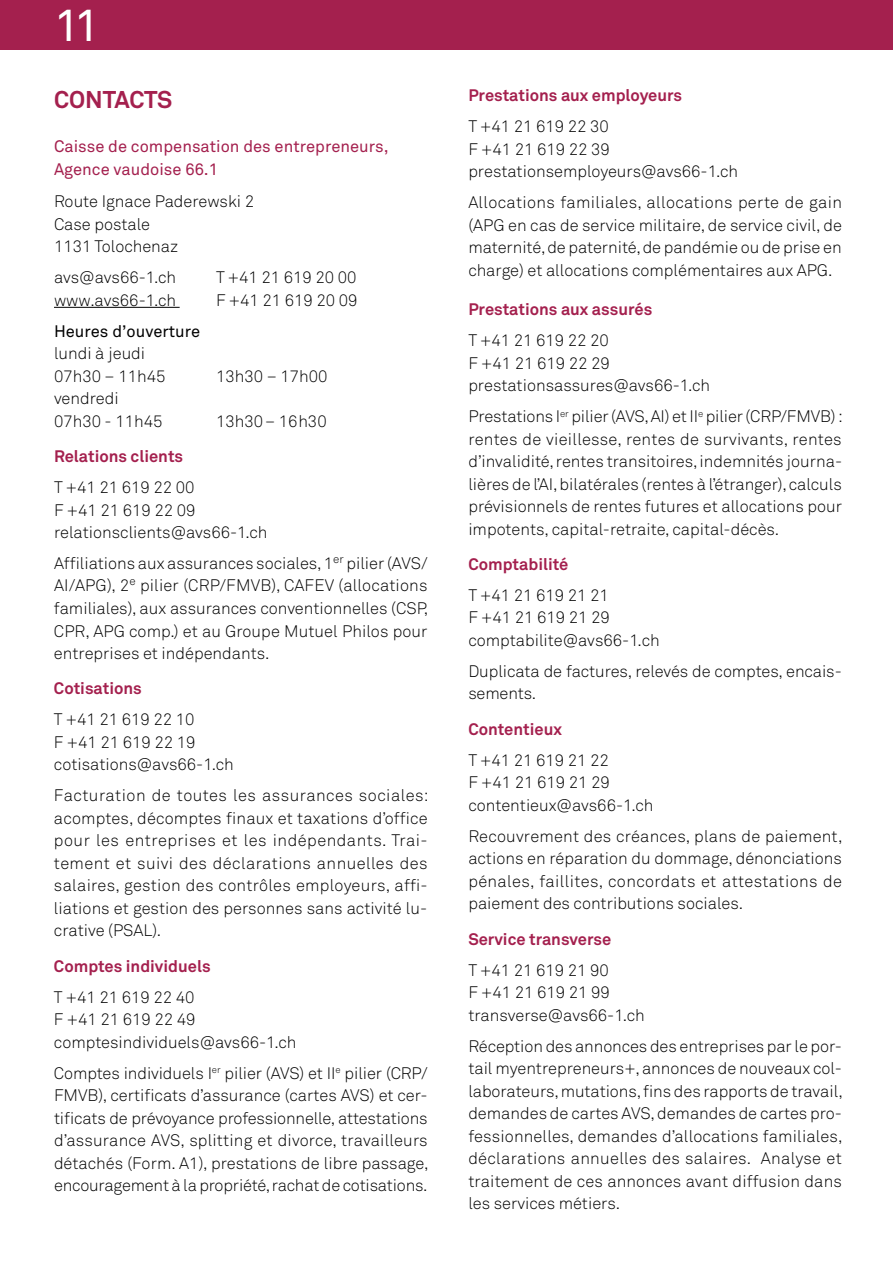
<style>
.page{position:relative;width:893px;height:1263px;background:#fff}
.page>*{position:absolute;margin:0;border:0;box-sizing:border-box;transform-origin:0 0}
.t1{font:45px "Akkurat";color:#fff}
.t2{font:700 24px "Akkurat";letter-spacing:-.015em;color:#a4204e}
.t3{font:300 16.5px/22.5px "Akkurat";color:#000}
.t4{font:700 16.5px "Akkurat";color:#a4204e}
.t5{font:16.5px/22.5px "Akkurat";color:#a4204e}
.t6{font:16.5px "Akkurat";color:#000}
</style>
<div class="page">
<div style="left:0;top:0;width:893px;height:50px;background:#a4204e"></div>
<hr style="left:54px;top:307px;width:126px;height:1px;background:#000">
<h1 class="t1" style="left:54px;top:-1px;width:46px">11</h1>
<h2 class="t2" style="left:54px;top:85px;width:120px">CONTACTS</h2>
<p class="t5" style="left:54px;top:136px;width:336px">Caisse de compensation des entrepreneurs,<br>Agence vaudoise 66.1</p>
<p class="t3" style="left:54px;top:190px;width:202px">Route Ignace Paderewski 2<br>Case postale<br>1131 Tolochenaz</p>
<p class="t3" style="left:54px;top:266px;width:124px">avs@avs66-1.ch</p>
<p class="t3" style="left:216px;top:266px;width:142px">T +41 21 619 20 00</p>
<p class="t3" style="left:54px;top:289px;width:124px">www.avs66-1.ch</p>
<p class="t3" style="left:216px;top:289px;width:143px">F +41 21 619 20 09</p>
<p class="t6" style="left:54px;top:321px;width:148px">Heures d’ouverture</p>
<p class="t3" style="left:54px;top:342px;width:113px">lundi à jeudi<br>07h30 – 11h45</p>
<p class="t3" style="left:216px;top:365px;width:113px">13h30 – 17h00</p>
<p class="t3" style="left:54px;top:387px;width:110px">vendredi<br>07h30 - 11h45</p>
<p class="t3" style="left:216px;top:410px;width:112px">13h30– 16h30</p>
<p class="t4" style="left:54px;top:446px;width:131px">Relations clients</p>
<p class="t3" style="left:54px;top:476px;width:215px">T +41 21 619 22 00<br>F +41 21 619 22 09 relationsclients@avs66-1.ch</p>
<p class="t3" style="left:54px;top:552px;width:376px;text-align:justify">Affiliations aux assurances sociales, 1<sup>er</sup> pilier (AVS/ AI/APG), 2<sup>e</sup> pilier (CRP/FMVB), CAFEV (allocations familiales), aux assurances conventionnelles (CSP, CPR, APG comp.) et au Groupe Mutuel Philos pour entreprises et indépendants.</p>
<p class="t4" style="left:54px;top:678px;width:89px">Cotisations</p>
<p class="t3" style="left:54px;top:709px;width:181px">T +41 21 619 22 10<br>F +41 21 619 22 19 cotisations@avs66-1.ch</p>
<p class="t3" style="left:54px;top:785px;width:376px;text-align:justify">Facturation de toutes les assurances sociales: acomptes, décomptes finaux et taxations d’office pour les entreprises et les indépendants. Trai&shy;tement et suivi des déclarations annuelles des salaires, gestion des contrôles employeurs, affi&shy;liations et gestion des personnes sans activité lu&shy;crative (PSAL).</p>
<p class="t4" style="left:54px;top:955px;width:158px">Comptes individuels</p>
<p class="t3" style="left:54px;top:986px;width:244px">T +41 21 619 22 40<br>F +41 21 619 22 49 comptesindividuels@avs66-1.ch</p>
<p class="t3" style="left:54px;top:1062px;width:376px;text-align:justify">Comptes individuels I<sup>er</sup> pilier (AVS) et II<sup>e</sup> pilier (CRP/ FMVB), certificats d’assurance (cartes AVS) et cer&shy;tificats de prévoyance professionnelle, attestations d’assurance AVS, splitting et divorce, travailleurs détachés (Form. A1), prestations de libre passage, encouragement à la propriété, rachat de cotisations.</p>
<p class="t4" style="left:468px;top:85px;width:215px">Prestations aux employeurs</p>
<p class="t3" style="left:468px;top:115px;width:271px">T +41 21 619 22 30<br>F +41 21 619 22 39 prestationsemployeurs@avs66-1.ch</p>
<p class="t3" style="left:468px;top:191px;width:375px;text-align:justify">Allocations familiales, allocations perte de gain (APG en cas de service militaire, de service civil, de maternité, de paternité, de pandémie ou de prise en charge) et allocations complémentaires aux APG.</p>
<p class="t4" style="left:468px;top:299px;width:185px">Prestations aux assurés</p>
<p class="t3" style="left:468px;top:329px;width:243px">T +41 21 619 22 20<br>F +41 21 619 22 29 prestationsassures@avs66-1.ch</p>
<p class="t3" style="left:468px;top:405px;width:376px;text-align:justify">Prestations I<sup>er</sup> pilier (AVS, AI) et II<sup>e</sup> pilier (CRP/FMVB) : rentes de vieillesse, rentes de survivants, rentes d’invalidité, rentes transitoires, indemnités journa&shy;lières de l’AI, bilatérales (rentes à l’étranger), calculs prévisionnels de rentes futures et allocations pour impotents, capital-retraite, capital-décès.</p>
<p class="t4" style="left:468px;top:554px;width:102px">Comptabilité</p>
<p class="t3" style="left:468px;top:584px;width:193px">T +41 21 619 21 21<br>F +41 21 619 21 29 comptabilite@avs66-1.ch</p>
<p class="t3" style="left:468px;top:660px;width:375px">Duplicata de factures, relevés de comptes, encais&shy;sements.</p>
<p class="t4" style="left:468px;top:718px;width:95px">Contentieux</p>
<p class="t3" style="left:468px;top:749px;width:187px">T +41 21 619 21 22<br>F +41 21 619 21 29 contentieux@avs66-1.ch</p>
<p class="t3" style="left:468px;top:825px;width:376px;text-align:justify">Recouvrement des créances, plans de paiement, actions en réparation du dommage, dénonciations pénales, faillites, concordats et attestations de paiement des contributions sociales.</p>
<p class="t4" style="left:468px;top:928px;width:144px">Service transverse</p>
<p class="t3" style="left:468px;top:959px;width:178px">T +41 21 619 21 90<br>F +41 21 619 21 99 transverse@avs66-1.ch</p>
<p class="t3" style="left:468px;top:1035px;width:376px;text-align:justify">Réception des annonces des entreprises par le por&shy;tail myentrepreneurs+, annonces de nouveaux col&shy;laborateurs, mutations, fins des rapports de travail, demandes de cartes AVS, demandes de cartes pro&shy;fessionnelles, demandes d’allocations familiales, déclarations annuelles des salaires. Analyse et traitement de ces annonces avant diffusion dans les services métiers.</p>
</div>
